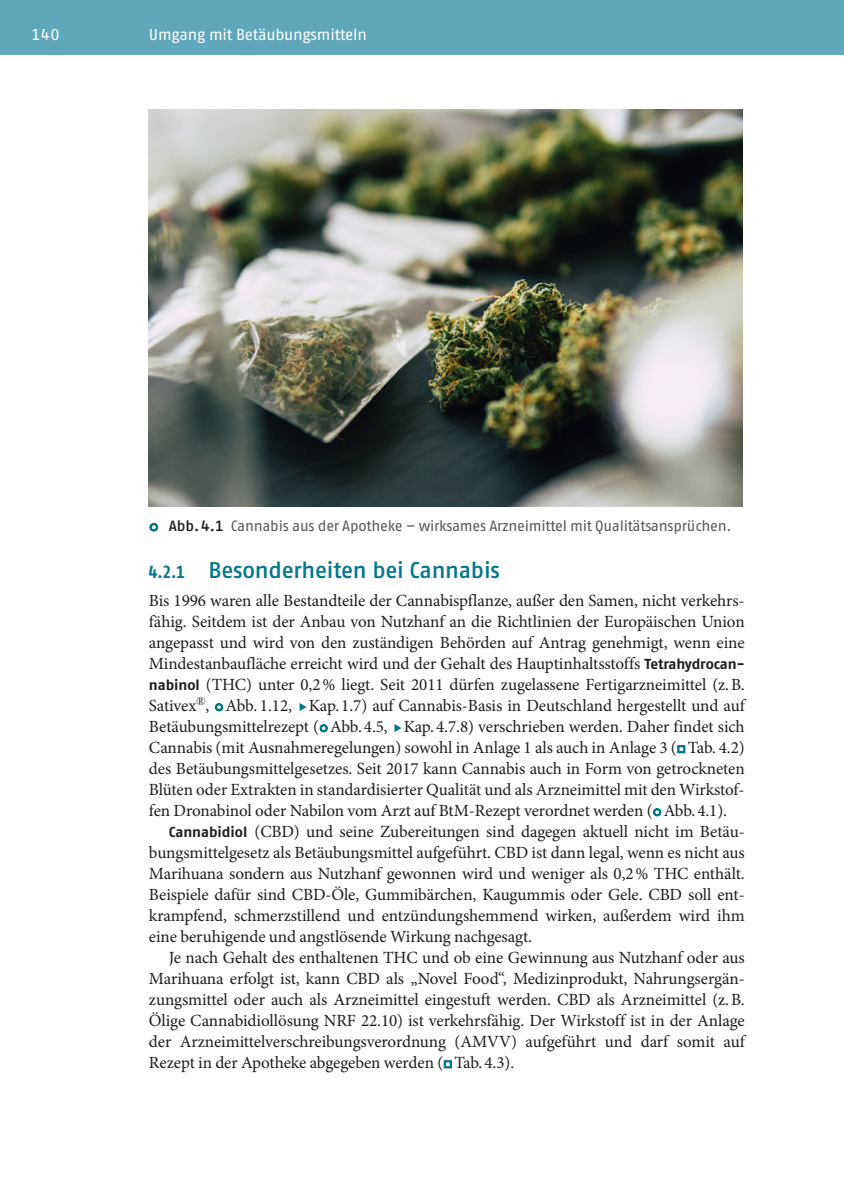
<style>
.page{position:relative;width:844px;height:1191px;background:#fff}
.page>*{position:absolute;margin:0;border:0;box-sizing:border-box;transform-origin:0 0}
.t1{font:600 22.75px "Fago Pro";letter-spacing:-.01em;color:#00788c}
.t2{font:17.15px/21px "Minion Pro";letter-spacing:-.005em;color:#1d1d1b;text-align:justify}
.t3{font:15.75px "Fago Pro";letter-spacing:-.015em;color:#fff}
.t4{font:14.88px "Fago Pro";letter-spacing:-.015em;color:#575756}
.s1{font-weight:600;color:#1d1d1b}
.s2{font-weight:700;font-stretch:condensed;font-size:17.5px}
.s3{font-family:"Fago Pro";font-weight:700;font-size:14.53px}
</style>
<div class="page">
<div style="left:149px;top:0;width:694px;height:55px;background:#5fa8bc"></div>
<div style="left:0;top:0;width:149px;height:55px;background:#5fa8bc"></div>
<img style="left:149px;top:109px;width:593px;height:397px">
<p class="t3" style="left:31px;top:25px;width:30px">140</p>
<p class="t3" style="left:149px;top:25px;width:219px">Umgang mit Betäubungsmitteln</p>
<p class="t4" style="left:169px;top:517px;width:564px"><span class="s1">Abb.4.1</span> Cannabis aus der Apotheke – wirksames Arzneimittel mit Qualitätsansprüchen.</p>
<h1 class="t1" style="left:149px;top:556px;width:352px"><span class="s2">4.2.1</span> Besonderheiten bei Cannabis</h1>
<p class="t2" style="left:149px;top:590px;width:597px">Bis 1996 waren alle Bestandteile der Cannabispflanze, außer den Samen, nicht verkehrs&shy;fähig. Seitdem ist der Anbau von Nutzhanf an die Richtlinien der Europäischen Union angepasst und wird von den zuständigen Behörden auf Antrag genehmigt, wenn eine Mindestanbaufläche erreicht wird und der Gehalt des Hauptinhaltsstoffs <span class="s3">Tetrahydrocan&shy;nabinol</span> (THC) unter 0,2% liegt. Seit 2011 dürfen zugelassene Fertigarzneimittel (z.B.<br>Sativex<sup>®</sup>, <sub>○</sub> Abb. 1.12, <sub>▸</sub>Kap.1.7) auf Cannabis-Basis in Deutschland hergestellt und auf Betäubungsmittelrezept (<sub>○</sub> Abb.4.5, <sub>▸</sub>Kap.4.7.8) verschrieben werden. Daher findet sich Cannabis (mit Ausnahmeregelungen) sowohl in Anlage 1 als auch in Anlage 3 (<sub>□</sub>Tab. 4.2) des Betäubungsmittelgesetzes. Seit 2017 kann Cannabis auch in Form von getrockneten Blüten oder Extrakten in standardisierter Qualität und als Arzneimittel mit den Wirkstof&shy;fen Dronabinol oder Nabilon vom Arzt auf BtM-Rezept verordnet werden (<sub>○</sub> Abb.4.1).</p>
<p class="t2" style="left:149px;top:821px;width:597px;text-indent:20px"><span class="s3">Cannabidiol</span> (CBD) und seine Zubereitungen sind dagegen aktuell nicht im Betäu&shy;bungsmittelgesetz als Betäubungsmittel aufgeführt. CBD ist dann legal, wenn es nicht aus Marihuana sondern aus Nutzhanf gewonnen wird und weniger als 0,2% THC enthält.<br>Beispiele dafür sind CBD-Öle, Gummibärchen, Kaugummis oder Gele. CBD soll ent&shy;krampfend, schmerzstillend und entzündungshemmend wirken, außerdem wird ihm eine beruhigende und angstlösende Wirkung nachgesagt.</p>
<p class="t2" style="left:149px;top:947px;width:597px;text-indent:20px">Je nach Gehalt des enthaltenen THC und ob eine Gewinnung aus Nutzhanf oder aus Marihuana erfolgt ist, kann CBD als „Novel Food“, Medizinprodukt, Nahrungsergän&shy;zungsmittel oder auch als Arzneimittel eingestuft werden. CBD als Arzneimittel (z.B.<br>Ölige Cannabidiollösung NRF 22.10) ist verkehrsfähig. Der Wirkstoff ist in der Anlage der Arzneimittelverschreibungsverordnung (AMVV) aufgeführt und darf somit auf Rezept in der Apotheke abgegeben werden (<sub>□</sub>Tab.4.3).</p>
</div>
